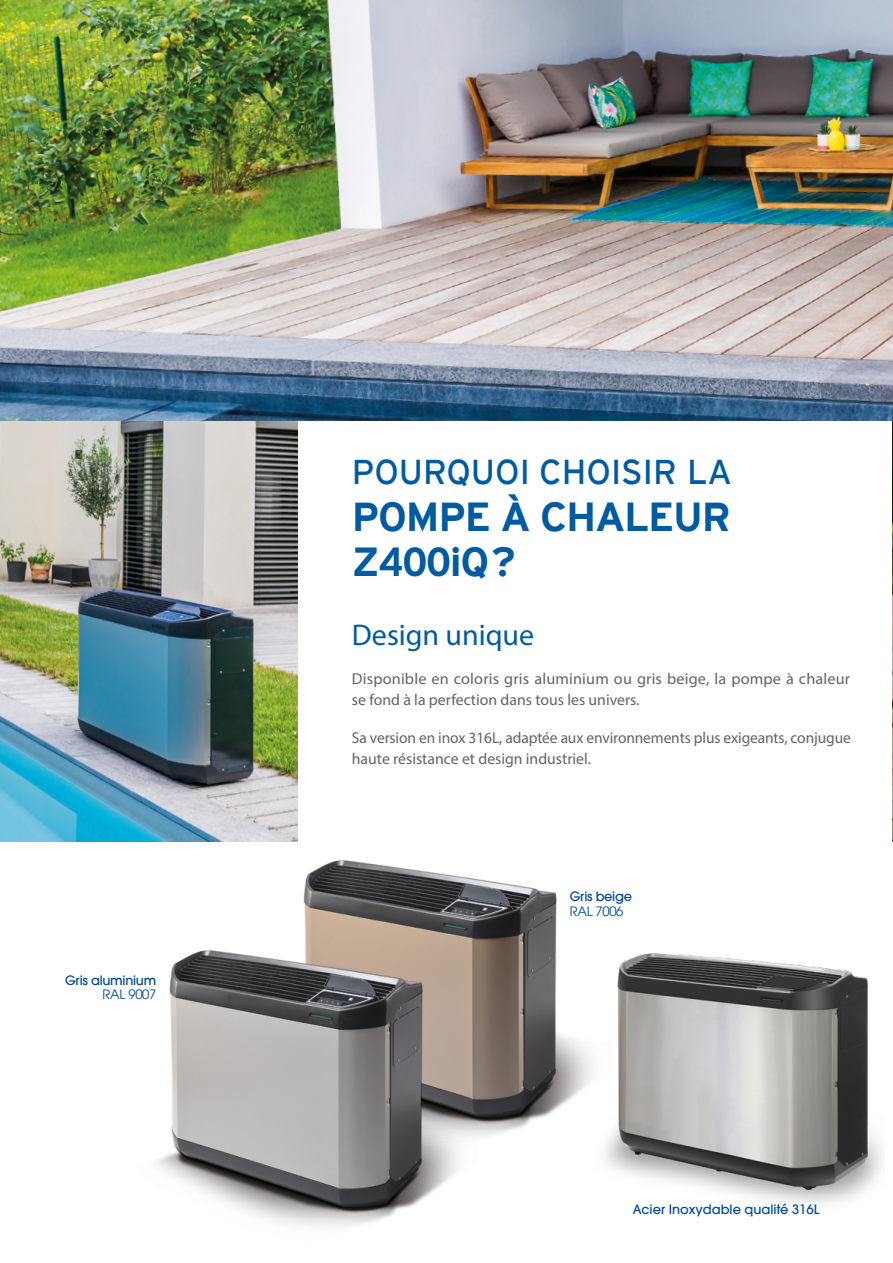
<style>
.page{position:relative;width:893px;height:1263px;background:#fff}
.page>*{position:absolute;margin:0;border:0;box-sizing:border-box;transform-origin:0 0}
.t1{font:700 40.5px/45px "Interstate Mono";letter-spacing:-.03em;color:#005ba1}
.t2{font:34.5px "Interstate Mono";color:#005ba1}
.t3{font:30px "Myriad Pro";color:#005ba1}
.t4{font:15.75px/21px "Myriad Pro";color:#646363}
.t5{font:500 12.9px "Avant Garde LT";color:#004994}
.t6{font:500 12.9px "Avant Garde LT";letter-spacing:-.02em;color:#004994}
.t7{font:12.9px "Avant Garde LT";letter-spacing:-.02em;color:#004994}
</style>
<div class="page">
<img style="left:303px;top:860px;width:290px;height:274px">
<img style="left:155px;top:942px;width:342px;height:284px">
<img style="left:170px;top:950px;width:252px;height:258px">
<img style="left:892px;top:421px;width:1px;height:421px">
<img style="left:0;top:0;width:893px;height:421px">
<img style="left:0;top:421px;width:298px;height:421px">
<img style="left:605px;top:953px;width:278px;height:251px">
<p class="t6" style="left:65px;top:972px;width:93px">Gris aluminium</p>
<p class="t7" style="left:103px;top:987px;width:55px">RAL 9007</p>
<h2 class="t2" style="left:352px;top:453px;width:382px">POURQUOI CHOISIR LA</h2>
<h1 class="t1" style="left:352px;top:494px;width:380px">POMPE À CHALEUR<br>Z400iQ?</h1>
<h3 class="t3" style="left:352px;top:617px;width:184px">Design unique</h3>
<p class="t4" style="left:352px;top:667px;width:500px">Disponible en coloris gris aluminium ou gris beige, la pompe à chaleur se fond à la perfection dans tous les univers.</p>
<p class="t4" style="left:352px;top:726px;width:500px">Sa version en inox 316L, adaptée aux environnements plus exigeants, conjugue haute résistance et design industriel.</p>
<p class="t6" style="left:570px;top:889px;width:64px">Gris beige</p>
<p class="t7" style="left:570px;top:903px;width:55px">RAL 7006</p>
<p class="t5" style="left:633px;top:1202px;width:188px">Acier Inoxydable qualité 316L</p>
</div>
